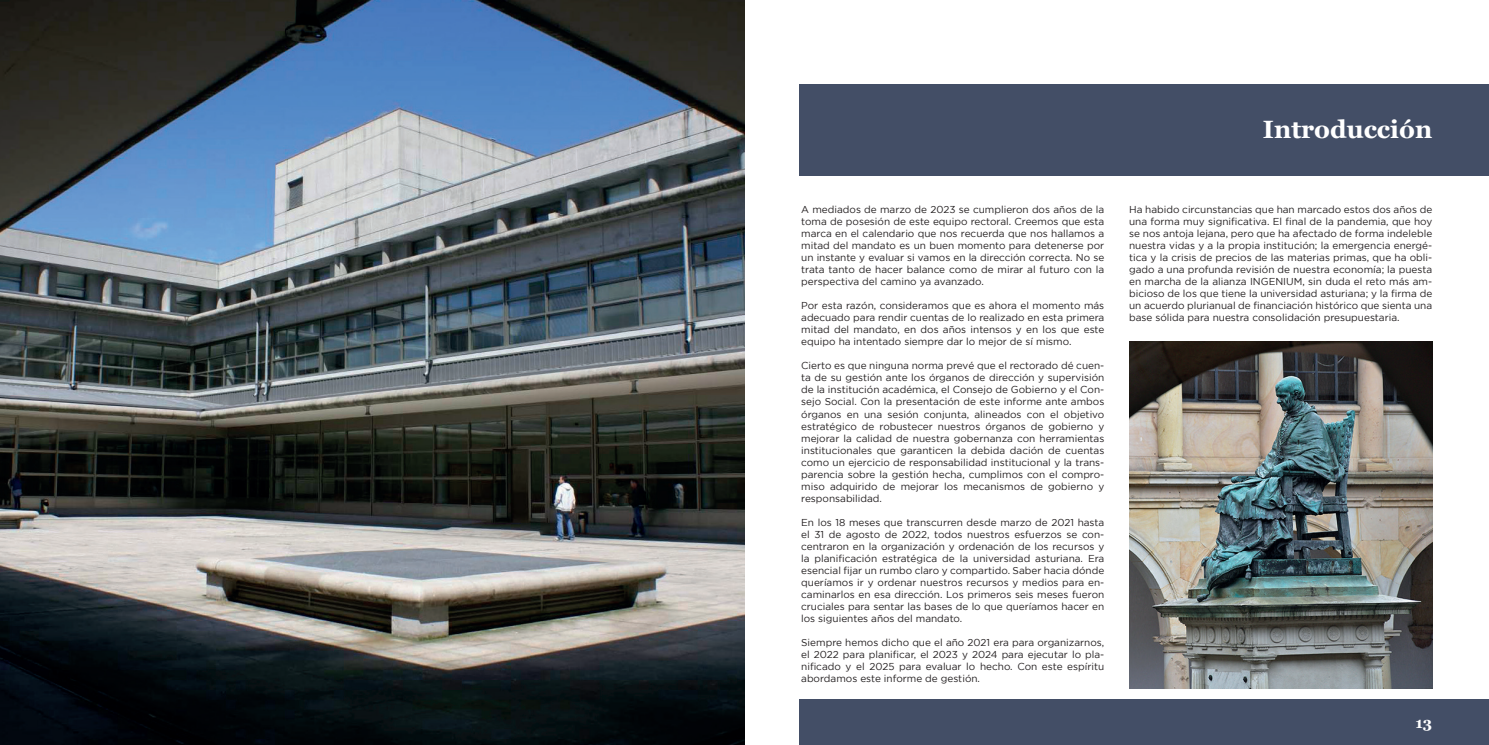
<style>
.page{position:relative;width:1489px;height:745px;background:#fff}
.page>*{position:absolute;margin:0;border:0;box-sizing:border-box;transform-origin:0 0}
.t1{font:700 25px "Georgia";color:#fff}
.t2{font:700 15px "Georgia";color:#fff}
.t3{font:10px/12px "Gotham";color:#231f20;text-align:justify}
</style>
<div class="page">
<div style="left:799px;top:84px;width:689px;height:91px;background:#434e66"></div>
<div style="left:799px;top:699px;width:689px;height:45px;background:#434e66"></div>
<img style="left:0;top:0;width:744px;height:744px">
<img style="left:1129px;top:341px;width:302px;height:346px">
<h1 class="t1" style="left:1262px;top:114px;width:171px">Introducción</h1>
<p class="t3" style="left:801px;top:203px;width:304px">A mediados de marzo de 2023 se cumplieron dos años de la toma de posesión de este equipo rectoral. Creemos que esta marca en el calendario que nos recuerda que nos hallamos a mitad del mandato es un buen momento para detenerse por un instante y evaluar si vamos en la dirección correcta. No se trata tanto de hacer balance como de mirar al futuro con la perspectiva del camino ya avanzado.</p>
<p class="t3" style="left:801px;top:299px;width:304px">Por esta razón, consideramos que es ahora el momento más adecuado para rendir cuentas de lo realizado en esta primera mitad del mandato, en dos años intensos y en los que este equipo ha intentado siempre dar lo mejor de sí mismo.</p>
<p class="t3" style="left:801px;top:359px;width:304px">Cierto es que ninguna norma prevé que el rectorado dé cuen&shy;ta de su gestión ante los órganos de dirección y supervisión de la institución académica, el Consejo de Gobierno y el Con&shy;sejo Social. Con la presentación de este informe ante ambos órganos en una sesión conjunta, alineados con el objetivo estratégico de robustecer nuestros órganos de gobierno y mejorar la calidad de nuestra gobernanza con herramientas institucionales que garanticen la debida dación de cuentas como un ejercicio de responsabilidad institucional y la trans&shy;parencia sobre la gestión hecha, cumplimos con el compro&shy;miso adquirido de mejorar los mecanismos de gobierno y responsabilidad.</p>
<p class="t3" style="left:801px;top:515px;width:304px">En los 18 meses que transcurren desde marzo de 2021 hasta el 31 de agosto de 2022, todos nuestros esfuerzos se con&shy;centraron en la organización y ordenación de los recursos y la planificación estratégica de la universidad asturiana. Era esencial fijar un rumbo claro y compartido. Saber hacia dónde queríamos ir y ordenar nuestros recursos y medios para en&shy;caminarlos en esa dirección. Los primeros seis meses fueron cruciales para sentar las bases de lo que queríamos hacer en los siguientes años del mandato.</p>
<p class="t3" style="left:801px;top:635px;width:304px">Siempre hemos dicho que el año 2021 era para organizarnos, el 2022 para planificar, el 2023 y 2024 para ejecutar lo pla&shy;nificado y el 2025 para evaluar lo hecho. Con este espíritu abordamos este informe de gestión.</p>
<p class="t3" style="left:1129px;top:203px;width:304px">Ha habido circunstancias que han marcado estos dos años de una forma muy significativa. El final de la pandemia, que hoy se nos antoja lejana, pero que ha afectado de forma indeleble nuestra vidas y a la propia institución; la emergencia energé&shy;tica y la crisis de precios de las materias primas, que ha obli&shy;gado a una profunda revisión de nuestra economía; la puesta en marcha de la alianza INGENIUM, sin duda el reto más am&shy;bicioso de los que tiene la universidad asturiana; y la firma de un acuerdo plurianual de financiación histórico que sienta una base sólida para nuestra consolidación presupuestaria.</p>
<h2 class="t2" style="left:1415px;top:712px;width:18px">13</h2>
</div>
